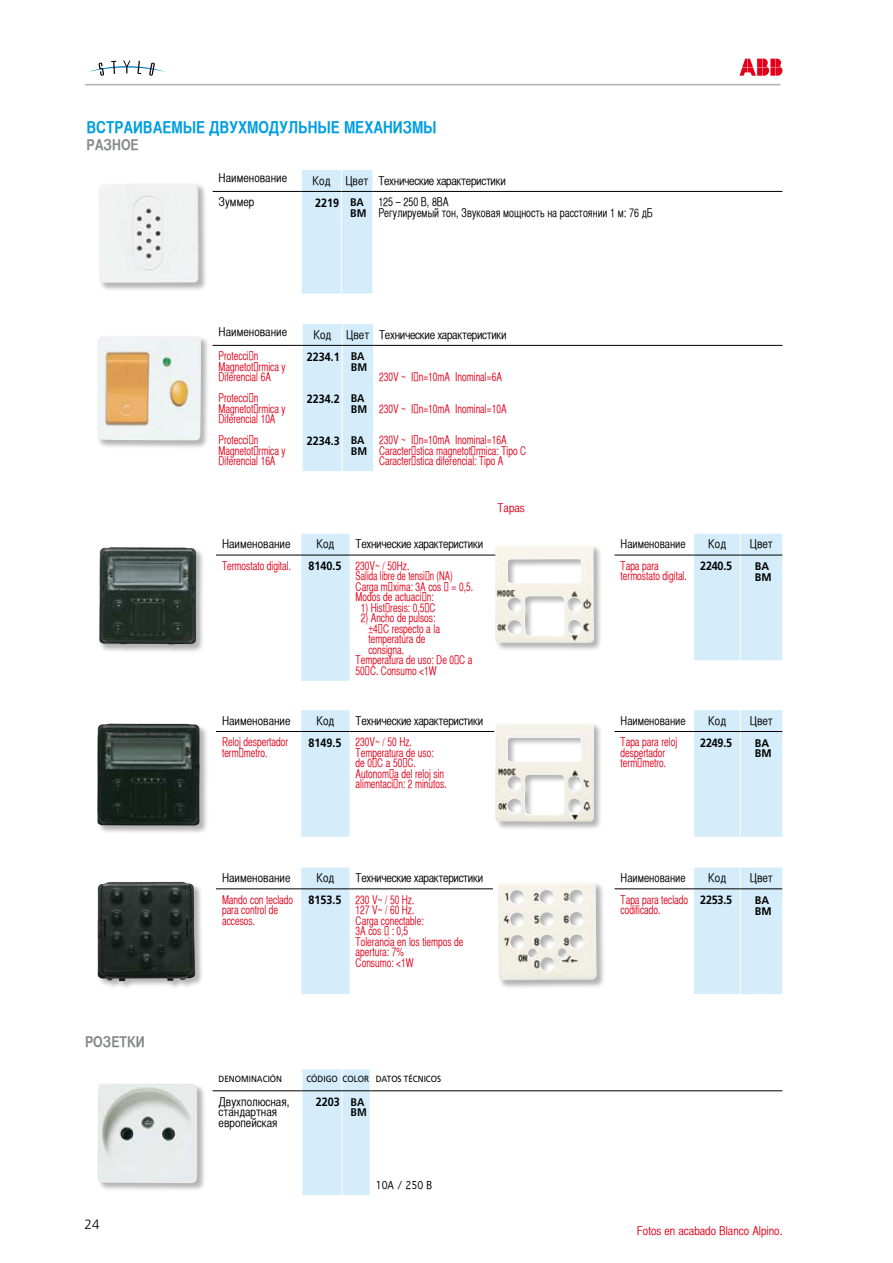
<style>
.page{position:relative;width:893px;height:1263px;background:#fff}
.page>*{position:absolute;margin:0;border:0;box-sizing:border-box;transform-origin:0 0}
.t1{font:16.5px "Helvetica CY Bold";color:#009ee0}
.t2{font:15px "Helvetica CY Bold";color:#878889}
.t3{font:300 13.5px "Frutiger";color:#000}
.t4{font:12px/10.5px "Helvetica CY Plain";color:#e2001a;scale:.85 1}
.t5{font:12px/10.5px "Helvetica CY Plain";color:#000}
.t6{font:12px "Helvetica CY Plain";letter-spacing:-.025em;color:#000}
.t7{font:12px/10.5px "Helvetica CY Plain";color:#000;scale:.9 1}
.t8{font:700 12px "Frutiger";color:#000;scale:.9 1}
.t9{font:12px "Helvetica CY Plain";color:#000;scale:.95 1}
.t10{font:12px "Helvetica CY Plain";color:#e2001a}
.t11{font:700 condensed 11.1px/10.5px "Frutiger";color:#000;scale:1.09 1}
.t12{font:700 11.1px/10.5px "Frutiger";color:#000}
.t13{font:10.5px "Priamoj Prop";color:#000;scale:.85 1}
.t14{font:9px "Frutiger";color:#000;scale:.9 1}
.s1{font-stretch:condensed;font-size:11.1px}
.s2{font-family:"Frutiger";font-weight:700;color:#000}
</style>
<div class="page">
<hr style="left:85px;top:84px;width:695px;height:1px;background:#b1b2b4">
<svg style="left:739px;top:59px;width:43px;height:17px"></svg>
<div style="left:98px;top:181px;width:110px;height:111px;background:#000;opacity:.3"></div>
<img style="left:99px;top:183px;width:100px;height:100px">
<div style="left:302px;top:170px;width:70px;height:124px;background:#d5edfa"></div>
<hr style="left:341px;top:192px;width:1px;height:102px;background:#fff">
<hr style="left:302px;top:191px;width:39px;height:1px;background:#000">
<hr style="left:341px;top:191px;width:31px;height:1px;background:#000">
<hr style="left:372px;top:191px;width:410px;height:1px;background:#000">
<hr style="left:213px;top:191px;width:89px;height:1px;background:#000">
<div style="left:96px;top:335px;width:114px;height:114px;background:#000;opacity:.3"></div>
<img style="left:97px;top:336px;width:104px;height:105px">
<div style="left:303px;top:324px;width:70px;height:147px;background:#d5edfa"></div>
<hr style="left:342px;top:346px;width:1px;height:125px;background:#fff">
<hr style="left:303px;top:345px;width:39px;height:1px;background:#000">
<hr style="left:342px;top:345px;width:31px;height:1px;background:#000">
<hr style="left:373px;top:345px;width:409px;height:1px;background:#000">
<hr style="left:213px;top:345px;width:90px;height:1px;background:#000">
<div style="left:97px;top:1082px;width:110px;height:111px;background:#000;opacity:.3"></div>
<img style="left:98px;top:1083px;width:100px;height:101px">
<hr style="left:213px;top:1090px;width:89px;height:1px;background:#000">
<svg style="left:302px;top:1069px;width:68px;height:126px;background:#d4ebf8"></svg>
<hr style="left:370px;top:1090px;width:412px;height:1px;background:#000">
<div style="left:301px;top:534px;width:49px;height:147px;background:#d5edfa"></div>
<hr style="left:216px;top:555px;width:85px;height:1px;background:#000">
<hr style="left:301px;top:555px;width:49px;height:1px;background:#000">
<hr style="left:350px;top:555px;width:148px;height:1px;background:#000">
<div style="left:694px;top:534px;width:88px;height:126px;background:#d5edfa"></div>
<hr style="left:740px;top:555px;width:1px;height:105px;background:#fff">
<hr style="left:615px;top:555px;width:79px;height:1px;background:#000">
<hr style="left:694px;top:555px;width:46px;height:1px;background:#000">
<hr style="left:740px;top:555px;width:42px;height:1px;background:#000">
<div style="left:301px;top:710px;width:49px;height:127px;background:#d5edfa"></div>
<hr style="left:216px;top:731px;width:85px;height:1px;background:#000">
<hr style="left:301px;top:731px;width:49px;height:1px;background:#000">
<hr style="left:350px;top:731px;width:144px;height:1px;background:#000">
<div style="left:694px;top:710px;width:88px;height:127px;background:#d5edfa"></div>
<hr style="left:740px;top:732px;width:1px;height:105px;background:#fff">
<hr style="left:615px;top:731px;width:79px;height:1px;background:#000">
<hr style="left:694px;top:731px;width:46px;height:1px;background:#000">
<hr style="left:740px;top:731px;width:42px;height:1px;background:#000">
<div style="left:494px;top:543px;width:110px;height:110px;background:#000;opacity:.3"></div>
<img style="left:494px;top:544px;width:101px;height:100px">
<div style="left:98px;top:546px;width:108px;height:108px;background:#000;opacity:.3"></div>
<img style="left:99px;top:547px;width:97px;height:97px">
<div style="left:494px;top:722px;width:110px;height:109px;background:#000;opacity:.3"></div>
<img style="left:494px;top:723px;width:101px;height:99px">
<div style="left:96px;top:722px;width:113px;height:113px;background:#000;opacity:.3"></div>
<img style="left:97px;top:723px;width:103px;height:103px">
<div style="left:301px;top:867px;width:49px;height:127px;background:#d5edfa"></div>
<hr style="left:216px;top:888px;width:85px;height:1px;background:#000">
<hr style="left:301px;top:888px;width:49px;height:1px;background:#000">
<hr style="left:350px;top:888px;width:143px;height:1px;background:#000">
<div style="left:694px;top:867px;width:88px;height:127px;background:#d5edfa"></div>
<hr style="left:740px;top:889px;width:1px;height:105px;background:#fff">
<hr style="left:615px;top:888px;width:79px;height:1px;background:#000">
<hr style="left:694px;top:888px;width:46px;height:1px;background:#000">
<hr style="left:740px;top:888px;width:42px;height:1px;background:#000">
<div style="left:96px;top:881px;width:109px;height:110px;background:#000;opacity:.3"></div>
<img style="left:98px;top:882px;width:97px;height:99px">
<div style="left:497px;top:880px;width:109px;height:110px;background:#000;opacity:.3"></div>
<img style="left:498px;top:881px;width:99px;height:99px">
<svg style="left:88px;top:60px;width:77px;height:16px"></svg>
<h1 class="t1" style="left:87px;top:118px;width:352px">ВСТРАИВАЕМЫЕ ДВУХМОДУЛЬНЫЕ МЕХАНИЗМЫ</h1>
<p class="t2" style="left:87px;top:136px;width:54px">РАЗНОЕ</p>
<p class="t5" style="left:219px;top:173px;width:70px">Наименование</p>
<p class="t5" style="left:313px;top:175px;width:19px">Код</p>
<p class="t6" style="left:345px;top:174px;width:162px">Цвет Технические характеристики</p>
<p class="t5" style="left:219px;top:197px;width:37px">Зуммер</p>
<p class="t8" style="left:315px;top:196px;width:56px">2219 <span class="s1">BA</span></p>
<p class="t11" style="left:350px;top:208px;width:17px">BM</p>
<p class="t7" style="left:378px;top:197px;width:306px">125 – 250 В, 8ВА<br>Регулируемый тон, Звуковая мощность на расстоянии 1 м: 76 дБ</p>
<p class="t5" style="left:219px;top:327px;width:70px">Наименование</p>
<p class="t5" style="left:313px;top:329px;width:19px">Код</p>
<p class="t6" style="left:346px;top:328px;width:162px">Цвет Технические характеристики</p>
<p class="t4" style="left:219px;top:351px;width:81px">Protección<br>Magnetotérmica y<br>Diferencial 6A</p>
<p class="t4" style="left:219px;top:393px;width:81px">Protección<br>Magnetotérmica y<br>Diferencial 10A</p>
<p class="t4" style="left:219px;top:435px;width:81px">Protección<br>Magnetotérmica y<br>Diferencial 16A</p>
<p class="t8" style="left:307px;top:349px;width:38px">2234.1</p>
<p class="t8" style="left:307px;top:391px;width:38px">2234.2</p>
<p class="t8" style="left:307px;top:433px;width:38px">2234.3</p>
<p class="t11" style="left:351px;top:351px;width:17px">BA<br>BM</p>
<p class="t11" style="left:351px;top:393px;width:17px">BA<br>BM</p>
<p class="t11" style="left:351px;top:435px;width:17px">BA<br>BM</p>
<p class="t4" style="left:379px;top:372px;width:146px">230V ~ IΔn=10mA Inominal=6A</p>
<p class="t4" style="left:379px;top:403px;width:151px">230V ~ IΔn=10mA Inominal=10A</p>
<p class="t4" style="left:379px;top:435px;width:175px">230V ~ IΔn=10mA Inominal=16A<br>Característica magnetotérmica: Tipo C<br>Característica diferencial: Tipo A</p>
<p class="t2" style="left:85px;top:1033px;width:61px">РОЗЕТКИ</p>
<p class="t3" style="left:85px;top:1217px;width:17px">24</p>
<p class="t5" style="left:222px;top:539px;width:70px">Наименование</p>
<p class="t5" style="left:317px;top:539px;width:19px">Код</p>
<p class="t6" style="left:356px;top:537px;width:129px">Технические характеристики</p>
<p class="t4" style="left:222px;top:560px;width:83px">Termostato digital.</p>
<p class="t4" style="left:356px;top:560px;width:140px;text-indent:-47px"><span class="s2">8140.5</span> 230V~ / 50Hz.<br>Salida libre de tensión (NA)<br>Carga máxima: 3A cos ϕ = 0,5.<br>Modos de actuación:</p>
<p class="t4" style="left:361px;top:602px;width:90px">1) Histéresis: 0,5ºC</p>
<p class="t4" style="left:361px;top:613px;width:89px">2) Ancho de pulsos:</p>
<p class="t4" style="left:368px;top:623px;width:86px">±4ºC respecto a la</p>
<p class="t4" style="left:368px;top:634px;width:69px">temperatura de</p>
<p class="t4" style="left:368px;top:644px;width:44px">consigna.</p>
<p class="t4" style="left:356px;top:655px;width:139px">Temperatura de uso: De 0ºC a</p>
<p class="t4" style="left:356px;top:665px;width:97px">50ºC. Consumo &lt;1W</p>
<p class="t10" style="left:497px;top:501px;width:29px">Tapas</p>
<p class="t5" style="left:222px;top:715px;width:70px">Наименование</p>
<p class="t5" style="left:317px;top:715px;width:19px">Код</p>
<p class="t6" style="left:356px;top:714px;width:129px">Технические характеристики</p>
<p class="t4" style="left:222px;top:737px;width:79px">Reloj despertador termómetro.</p>
<p class="t4" style="left:356px;top:737px;width:109px;text-indent:-47px"><span class="s2">8149.5</span> 230V~ / 50 Hz.<br>Temperatura de uso:<br>de 0ºC a 50ºC.<br>Autonomía del reloj sin alimentación: 2 minutos.</p>
<p class="t5" style="left:222px;top:873px;width:70px">Наименование</p>
<p class="t5" style="left:317px;top:873px;width:19px">Код</p>
<p class="t6" style="left:356px;top:871px;width:129px">Технические характеристики</p>
<p class="t4" style="left:222px;top:894px;width:85px">Mando con teclado para control de accesos.</p>
<p class="t4" style="left:356px;top:894px;width:128px;text-indent:-47px"><span class="s2">8153.5</span> 230 V~ / 50 Hz.<br>127 V~ / 60 Hz.<br>Carga conectable:<br>3A cos ϕ : 0,5<br>Tolerancia en los tiempos de apertura: 7%<br>Consumo: &lt;1W</p>
<p class="t14" style="left:219px;top:1073px;width:72px">DENOMINACIÓN</p>
<p class="t14" style="left:306px;top:1073px;width:151px">CÓDIGO COLOR DATOS TÉCNICOS</p>
<p class="t5" style="left:219px;top:1096px;width:72px">Двухполюсная, стандартная европейская</p>
<p class="t8" style="left:316px;top:1095px;width:56px">2203 <span class="s1">BA</span></p>
<p class="t11" style="left:351px;top:1107px;width:17px">BM</p>
<p class="t13" style="left:376px;top:1178px;width:68px">10А / 250 В</p>
<p class="t9" style="left:621px;top:537px;width:70px">Наименование</p>
<p class="t5" style="left:708px;top:539px;width:19px">Код</p>
<p class="t5" style="left:750px;top:539px;width:24px">Цвет</p>
<p class="t4" style="left:621px;top:560px;width:79px">Tapa para termostato digital.</p>
<p class="t8" style="left:700px;top:559px;width:37px">2240.5</p>
<p class="t12" style="left:755px;top:561px;width:18px">BA<br>BM</p>
<p class="t9" style="left:621px;top:714px;width:70px">Наименование</p>
<p class="t5" style="left:708px;top:715px;width:19px">Код</p>
<p class="t5" style="left:750px;top:715px;width:24px">Цвет</p>
<p class="t4" style="left:621px;top:737px;width:68px">Tapa para reloj despertador termómetro.</p>
<p class="t8" style="left:700px;top:736px;width:37px">2249.5</p>
<p class="t12" style="left:755px;top:738px;width:18px">BA<br>BM</p>
<p class="t9" style="left:621px;top:871px;width:70px">Наименование</p>
<p class="t5" style="left:708px;top:873px;width:19px">Код</p>
<p class="t5" style="left:750px;top:873px;width:24px">Цвет</p>
<p class="t4" style="left:621px;top:894px;width:81px">Tapa para teclado codificado.</p>
<p class="t8" style="left:700px;top:893px;width:37px">2253.5</p>
<p class="t12" style="left:755px;top:895px;width:18px">BA<br>BM</p>
<p class="t10" style="left:637px;top:1224px;width:147px">Fotos en acabado Blanco Alpino.</p>
</div>
